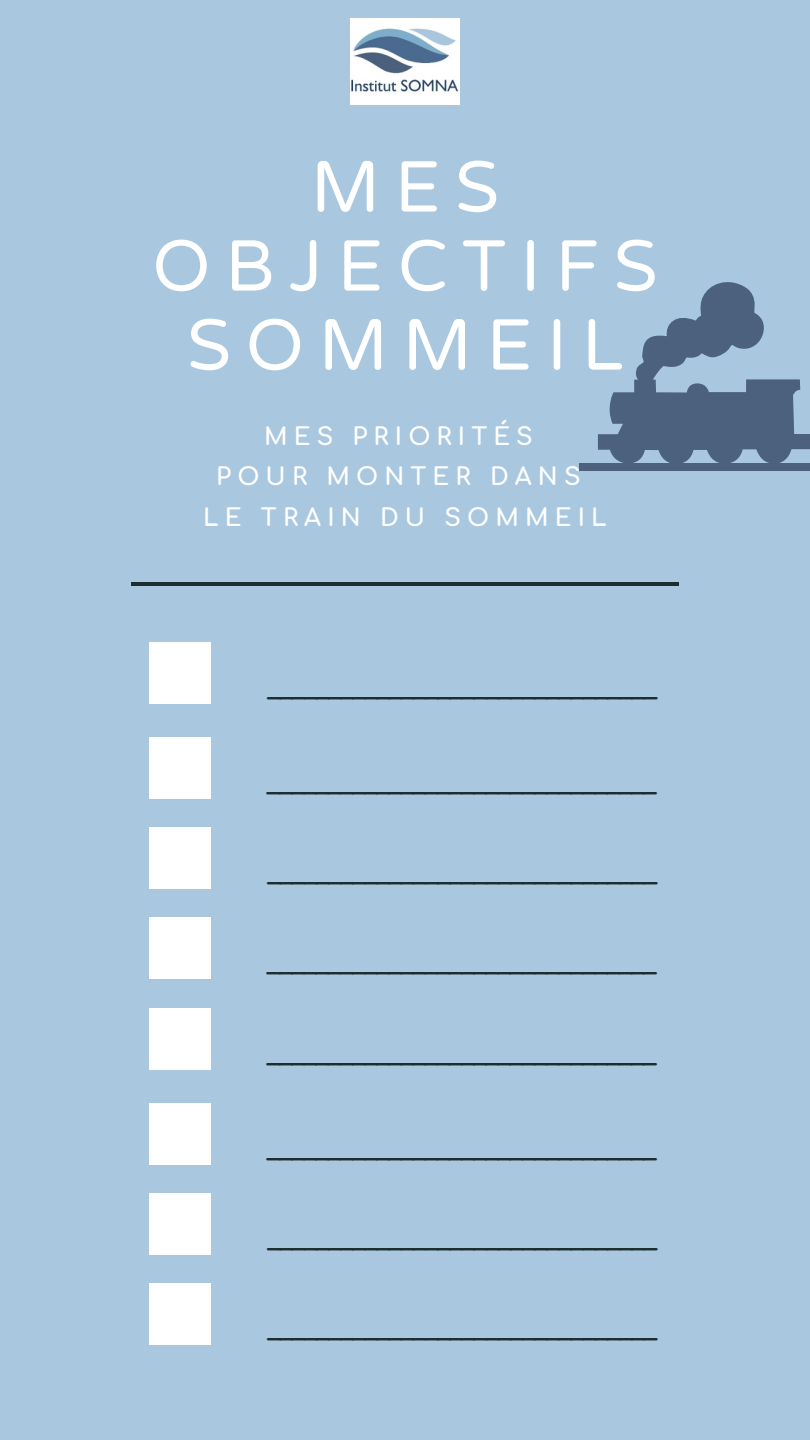
<style>
.page{position:relative;width:810px;height:1440px;background:#a9c8e0}
.page>*{position:absolute;margin:0;border:0;box-sizing:border-box;transform-origin:0 0}
.t1{font:72px/79px "Varela Round";letter-spacing:.2em;color:#fff;text-align:center}
.t2{font:700 25.8px "Comfortaa";color:#1e2d2f}
.t3{font:700 24px "Comfortaa";letter-spacing:.255em;color:#fff}
</style>
<div class="page">
<hr style="left:131px;top:582px;width:548px;height:4px;background:#1e2d2f">
<div style="left:149px;top:643px;width:62px;height:61px;background:#fff"></div>
<div style="left:149px;top:1009px;width:62px;height:61px;background:#fff"></div>
<div style="left:149px;top:738px;width:62px;height:61px;background:#fff"></div>
<div style="left:149px;top:1104px;width:62px;height:61px;background:#fff"></div>
<div style="left:149px;top:828px;width:62px;height:61px;background:#fff"></div>
<div style="left:149px;top:1194px;width:62px;height:61px;background:#fff"></div>
<div style="left:149px;top:918px;width:62px;height:61px;background:#fff"></div>
<div style="left:149px;top:1284px;width:62px;height:61px;background:#fff"></div>
<img style="left:350px;top:18px;width:110px;height:87px">
<div style="left:579px;top:463px;width:231px;height:7px;background:#4b617e"></div>
<svg style="left:598px;top:282px;width:212px;height:181px"></svg>
<p class="t1" style="left:152px;top:149px;width:507px">MES<br>OBJECTIFS<br>SOMMEIL</p>
<p class="t3" style="left:264px;top:424px;width:270px">MES PRIORITÉS</p>
<p class="t3" style="left:216px;top:464px;width:366px">POUR MONTER DANS</p>
<p class="t3" style="left:203px;top:505px;width:405px">LE TRAIN DU SOMMEIL</p>
<p class="t2" style="left:268px;top:674px;width:390px">________________________________</p>
<p class="t2" style="left:268px;top:769px;width:390px">________________________________</p>
<p class="t2" style="left:268px;top:859px;width:390px">________________________________</p>
<p class="t2" style="left:268px;top:949px;width:390px">________________________________</p>
<p class="t2" style="left:268px;top:1040px;width:390px">________________________________</p>
<p class="t2" style="left:268px;top:1135px;width:390px">________________________________</p>
<p class="t2" style="left:268px;top:1225px;width:390px">________________________________</p>
<p class="t2" style="left:268px;top:1315px;width:390px">________________________________</p>
</div>
